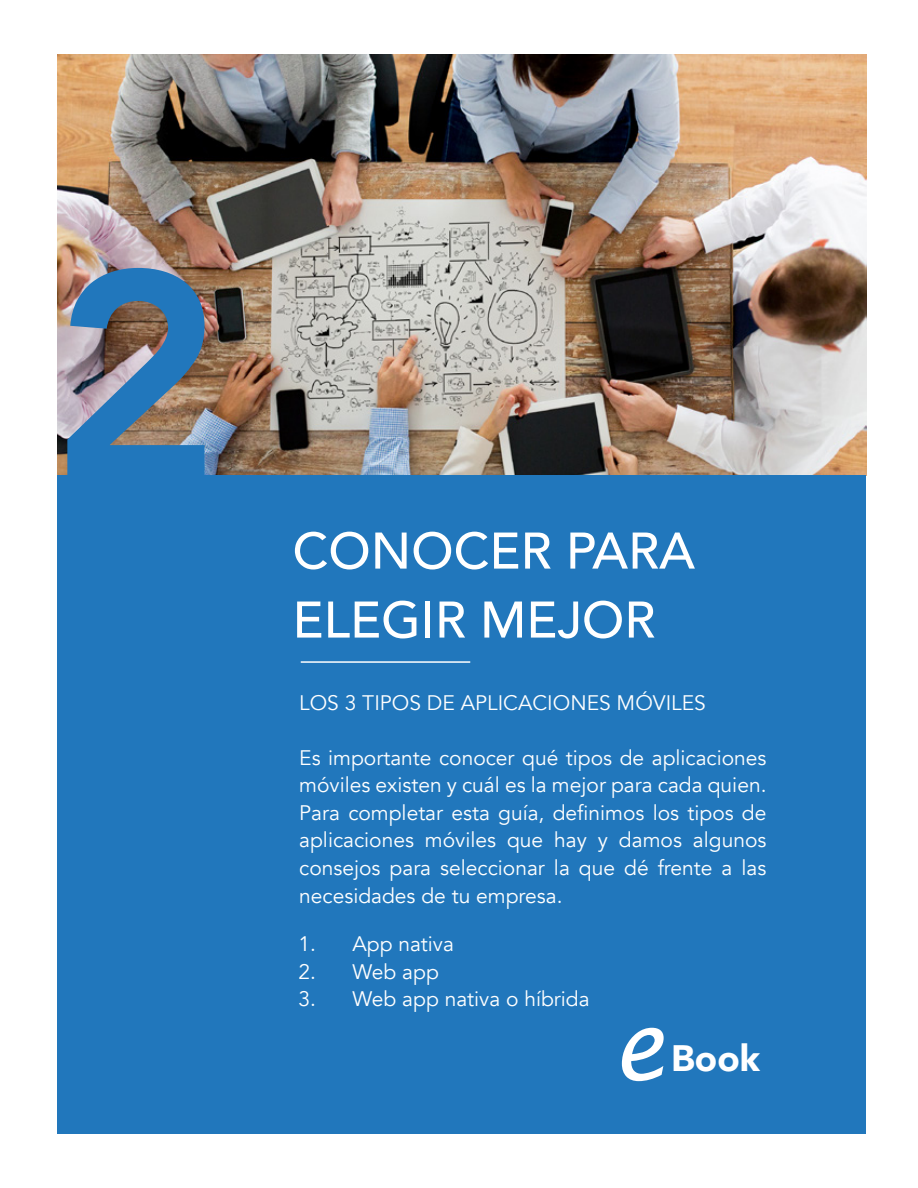
<style>
.page{position:relative;width:918px;height:1188px;background:#fff}
.page>*{position:absolute;margin:0;border:0;box-sizing:border-box;transform-origin:0 0}
.t1{font:800 289.5px "Avenir";color:#2177bc}
.t2{font:500 50.85px/69px "Avenir";color:#fff}
.t3{font:900 36.75px "Avenir";color:#fff}
.t4{font:21px/27.6px "Avenir";color:#fff;text-align:justify}
</style>
<div class="page">
<img style="left:58px;top:54px;width:808px;height:421px">
<div style="left:58px;top:475px;width:808px;height:659px;background:#2177bc"></div>
<hr style="left:301px;top:661px;width:169px;height:2px;background:#fff">
<svg style="left:622px;top:1028px;width:42px;height:53px"></svg>
<h1 class="t1" style="left:50px;top:150px;width:173px">2</h1>
<h2 class="t2" style="left:292px;top:514px;width:404px">CONOCER PARA<br>ELEGIR MEJOR</h2>
<p class="t4" style="left:299px;top:689px;width:408px">LOS 3 TIPOS DE APLICACIONES MÓVILES</p>
<p class="t4" style="left:299px;top:744px;width:469px">Es importante conocer qué tipos de aplicaciones móviles existen y cuál es la mejor para cada quien.<br>Para completar esta guía, definimos los tipos de aplicaciones móviles que hay y damos algunos consejos para seleccionar la que dé frente a las necesidades de tu empresa.</p>
<p class="t4" style="left:298px;top:930px;width:157px">1. App nativa</p>
<p class="t4" style="left:298px;top:958px;width:142px">2. Web app</p>
<p class="t4" style="left:298px;top:986px;width:293px">3. Web app nativa o híbrida</p>
<h3 class="t3" style="left:671px;top:1027px;width:90px">Book</h3>
</div>
